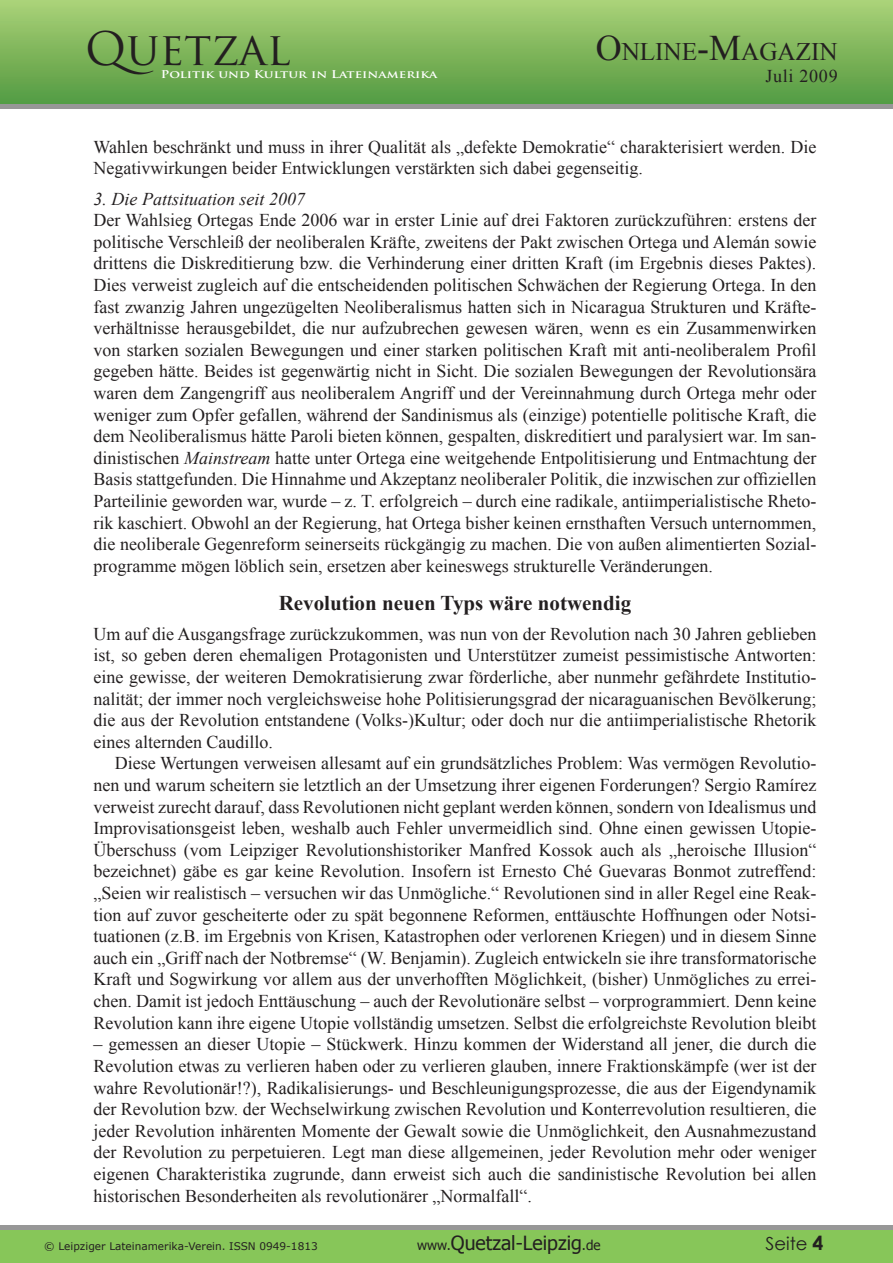
<style>
.page{position:relative;width:893px;height:1263px;background:#fff}
.page>*{position:absolute;margin:0;border:0;box-sizing:border-box;transform-origin:0 0}
.t1{font:45px "Trajan Pro";color:#231f20}
.t2{font:25.2px "Times New Roman";color:#231f20}
.Zwischenüberschrift{font:700 21px "Times New Roman";color:#231f20}
.t3{font:19.5px "Tahoma";color:#231f20}
.t4{font:18px/21.6px "Times New Roman";color:#231f20;text-align:justify}
.t5{font:italic 18px "Times New Roman";color:#231f20}
.t6{font:18px "Times New Roman";letter-spacing:.04em;color:#231f20}
.t7{font:18px "Century Gothic";color:#231f20}
.t8{font:10.5px "Verdana";color:#231f20}
.t9{font:700 10.5px "Trajan Pro";color:#fff;scale:1.24 1}
.s1{font-size:36px}
.s2{font-style:italic}
.s3{font-size:13.5px}
</style>
<div class="page">
<div style="left:0;top:1px;width:893px;height:103px;background:linear-gradient(to bottom,#aad177,#539a41)"></div>
<div style="left:0;top:104px;width:893px;height:5px;background:#979797"></div>
<hr style="left:0;top:1225px;width:893px;height:4px;background:#979797">
<div style="left:0;top:1230px;width:893px;height:33px;background:#87c659"></div>
<h1 class="t1" style="left:85px;top:20px;width:207px">QUETZAL</h1>
<p class="t9" style="left:161px;top:68px;width:225px">Politik und Kultur in Lateinamerika</p>
<h2 class="t2" style="left:596px;top:35px;width:244px"><span class="s1">O</span>nline<span class="s1">-M</span>agazin</h2>
<p class="t6" style="left:765px;top:64px;width:74px">Juli 2009</p>
<p class="t4" style="left:94px;top:136px;width:724px">Wahlen beschränkt und muss in ihrer Qualität als „defekte Demokratie“ charakterisiert werden. Die<br>Negativwirkungen beider Entwicklungen verstärkten sich dabei gegenseitig.</p>
<p class="t5" style="left:94px;top:186px;width:213px">3. Die Pattsituation seit 2007</p>
<p class="t4" style="left:94px;top:209px;width:724px">Der Wahlsieg Ortegas Ende 2006 war in erster Linie auf drei Faktoren zurückzuführen: erstens der politische Verschleiß der neoliberalen Kräfte, zweitens der Pakt zwischen Ortega und Alemán sowie drittens die Diskreditierung bzw. die Verhinderung einer dritten Kraft (im Ergebnis dieses Paktes).<br>Dies verweist zugleich auf die entscheidenden politischen Schwächen der Regierung Ortega. In den fast zwanzig Jahren ungezügelten Neoliberalismus hatten sich in Nicaragua Strukturen und Kräfte&shy;verhältnisse herausgebildet, die nur aufzubrechen gewesen wären, wenn es ein Zusammenwirken von starken sozialen Bewegungen und einer starken politischen Kraft mit anti-neoliberalem Profil gegeben hätte. Beides ist gegenwärtig nicht in Sicht. Die sozialen Bewegungen der Revolutionsära waren dem Zangengriff aus neoliberalem Angriff und der Vereinnahmung durch Ortega mehr oder weniger zum Opfer gefallen, während der Sandinismus als (einzige) potentielle politische Kraft, die dem Neoliberalismus hätte Paroli bieten können, gespalten, diskreditiert und paralysiert war. Im san&shy;dinistischen <span class="s2">Mainstream</span> hatte unter Ortega eine weitgehende Entpolitisierung und Entmachtung der Basis stattgefunden. Die Hinnahme und Akzeptanz neoliberaler Politik, die inzwischen zur offiziellen Parteilinie geworden war, wurde – z. T. erfolgreich – durch eine radikale, antiimperialistische Rheto&shy;rik kaschiert. Obwohl an der Regierung, hat Ortega bisher keinen ernsthaften Versuch unternommen, die neoliberale Gegenreform seinerseits rückgängig zu machen. Die von außen alimentierten Sozial&shy;programme mögen löblich sein, ersetzen aber keineswegs strukturelle Veränderungen.</p>
<p class="Zwischenüberschrift" style="left:279px;top:588px;width:354px">Revolution neuen Typs wäre notwendig</p>
<p class="t4" style="left:94px;top:623px;width:724px">Um auf die Ausgangsfrage zurückzukommen, was nun von der Revolution nach 30 Jahren geblieben ist, so geben deren ehemaligen Protagonisten und Unterstützer zumeist pessimistische Antworten: eine gewisse, der weiteren Demokratisierung zwar förderliche, aber nunmehr gefährdete Institutio&shy;nalität; der immer noch vergleichsweise hohe Politisierungsgrad der nicaraguanischen Bevölkerung; die aus der Revolution entstandene (Volks-)Kultur; oder doch nur die antiimperialistische Rhetorik eines alternden Caudillo.</p>
<p class="t4" style="left:94px;top:752px;width:724px;text-indent:21px">Diese Wertungen verweisen allesamt auf ein grundsätzliches Problem: Was vermögen Revolutio&shy;nen und warum scheitern sie letztlich an der Umsetzung ihrer eigenen Forderungen? Sergio Ramírez verweist zurecht darauf, dass Revolutionen nicht geplant werden können, sondern von Idealismus und Improvisationsgeist leben, weshalb auch Fehler unvermeidlich sind. Ohne einen gewissen Utopie-Überschuss (vom Leipziger Revolutionshistoriker Manfred Kossok auch als „heroische Illusion“ bezeichnet) gäbe es gar keine Revolution. Insofern ist Ernesto Ché Guevaras Bonmot zutreffend: „Seien wir realistisch – versuchen wir das Unmögliche.“ Revolutionen sind in aller Regel eine Reak&shy;tion auf zuvor gescheiterte oder zu spät begonnene Reformen, enttäuschte Hoffnungen oder Notsi&shy;tuationen (z.B. im Ergebnis von Krisen, Katastrophen oder verlorenen Kriegen) und in diesem Sinne auch ein „Griff nach der Notbremse“ (W. Benjamin). Zugleich entwickeln sie ihre transformatorische Kraft und Sogwirkung vor allem aus der unverhofften Möglichkeit, (bisher) Unmögliches zu errei&shy;chen. Damit ist jedoch Enttäuschung – auch der Revolutionäre selbst – vorprogrammiert. Denn keine Revolution kann ihre eigene Utopie vollständig umsetzen. Selbst die erfolgreichste Revolution bleibt</p>
<p class="t4" style="left:94px;top:1033px;width:724px">– gemessen an dieser Utopie – Stückwerk. Hinzu kommen der Widerstand all jener, die durch die Revolution etwas zu verlieren haben oder zu verlieren glauben, innere Fraktionskämpfe (wer ist der wahre Revolutionär!?), Radikalisierungs- und Beschleunigungsprozesse, die aus der Eigendynamik der Revolution bzw. der Wechselwirkung zwischen Revolution und Konterrevolution resultieren, die jeder Revolution inhärenten Momente der Gewalt sowie die Unmöglichkeit, den Ausnahmezustand der Revolution zu perpetuieren. Legt man diese allgemeinen, jeder Revolution mehr oder weniger eigenen Charakteristika zugrunde, dann erweist sich auch die sandinistische Revolution bei allen historischen Besonderheiten als revolutionärer „Normalfall“.</p>
<p class="t8" style="left:44px;top:1239px;width:275px">© Leipziger Lateinamerika-Verein. ISSN 0949-1813</p>
<p class="t3" style="left:417px;top:1230px;width:185px"><span class="s3">www.</span>Quetzal-Leipzig<span class="s3">.de</span></p>
<p class="t7" style="left:766px;top:1231px;width:44px">Seite</p>
</div>
